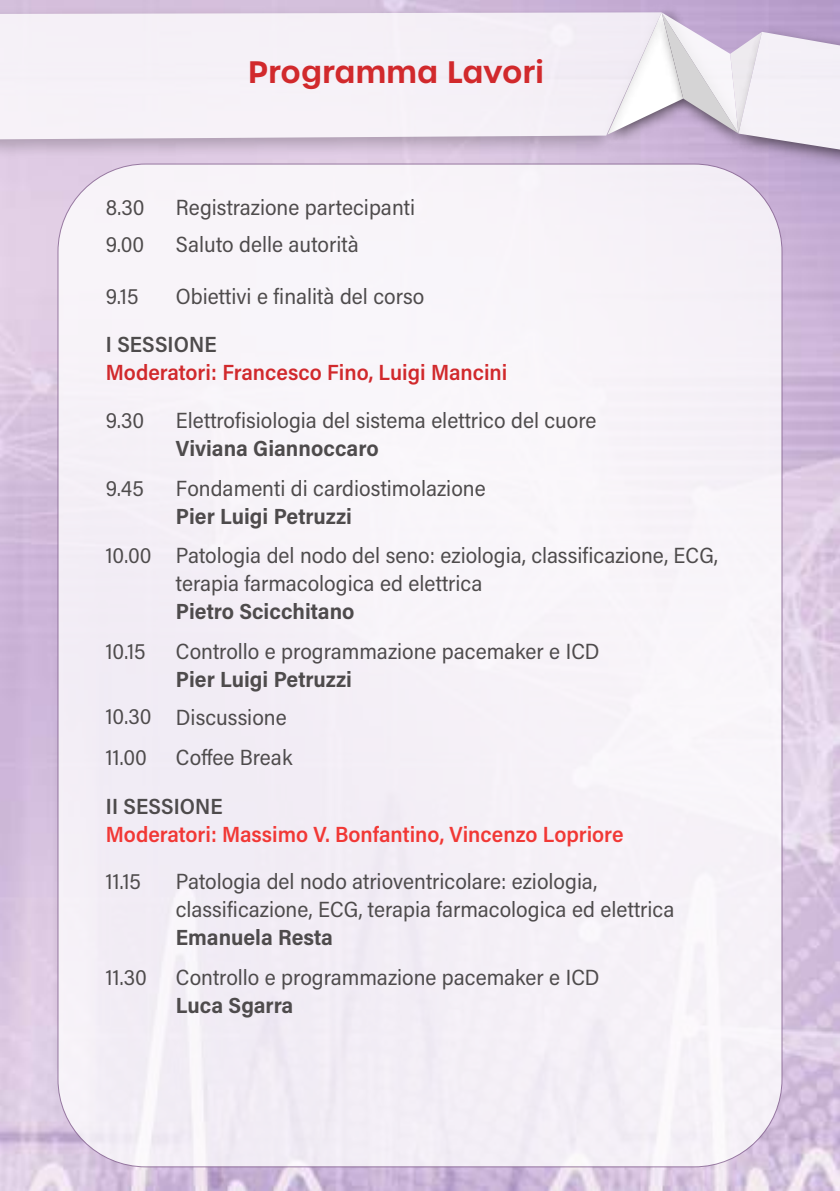
<style>
.page{position:relative;width:840px;height:1191px;background:#fff}
.page>*{position:absolute;margin:0;border:0;box-sizing:border-box;transform-origin:0 0}
.t1{font:600 30px "Urbane";letter-spacing:.01em;color:#d1292c}
.t2{font:22px/28px "Acumin Pro Semi Cond";color:#4e4b4c}
.t3{font:700 22px "Acumin Pro Semi Cond";color:#4e4b4c}
.t4{font:600 22px "Acumin Pro Semi Cond";color:#f13835}
.t5{font:600 22px "Acumin Pro Semi Cond";color:#d1292c}
.t6{font:600 22px "Acumin Pro Semi Cond";letter-spacing:.005em;color:#4e4b4c}
</style>
<div class="page">
<img style="left:0;top:0;width:839px;height:1191px">
<div style="left:58px;top:164px;width:723px;height:1002px;background:#f6f1f8;border-radius:88px"></div>
<img style="left:672px;top:1px;width:89px;height:11px">
<img style="left:726px;top:166px;width:113px;height:23px">
<svg style="left:607px;top:12px;width:232px;height:154px"></svg>
<img style="left:0;top:1px;width:672px;height:162px">
<svg style="left:0;top:12px;width:661px;height:128px;fill:#f5f0f7"></svg>
<h1 class="t1" style="left:248px;top:52px;width:297px">Programma Lavori</h1>
<p class="t2" style="left:106px;top:192px;width:40px">8.30</p>
<p class="t2" style="left:176px;top:192px;width:240px">Registrazione partecipanti</p>
<p class="t2" style="left:106px;top:230px;width:40px">9.00</p>
<p class="t2" style="left:176px;top:230px;width:184px">Saluto delle autorità</p>
<p class="t2" style="left:106px;top:281px;width:34px">9.15</p>
<p class="t2" style="left:176px;top:281px;width:250px">Obiettivi e finalità del corso</p>
<p class="t6" style="left:106px;top:329px;width:112px">I SESSIONE</p>
<p class="t5" style="left:106px;top:357px;width:403px">Moderatori: Francesco Fino, Luigi Mancini</p>
<p class="t2" style="left:106px;top:405px;width:40px">9.30</p>
<p class="t2" style="left:176px;top:405px;width:422px">Elettrofisiologia del sistema elettrico del cuore</p>
<p class="t3" style="left:176px;top:433px;width:204px">Viviana Giannoccaro</p>
<p class="t2" style="left:106px;top:473px;width:39px">9.45</p>
<p class="t2" style="left:176px;top:473px;width:311px">Fondamenti di cardiostimolazione</p>
<p class="t3" style="left:176px;top:500px;width:178px">Pier Luigi Petruzzi</p>
<p class="t2" style="left:176px;top:540px;width:543px;text-indent:-70px">10.00 Patologia del nodo del seno: eziologia, classificazione, ECG, terapia farmacologica ed elettrica</p>
<p class="t3" style="left:176px;top:596px;width:180px">Pietro Scicchitano</p>
<p class="t2" style="left:106px;top:636px;width:41px">10.15</p>
<p class="t2" style="left:176px;top:636px;width:425px">Controllo e programmazione pacemaker e ICD</p>
<p class="t3" style="left:176px;top:663px;width:178px">Pier Luigi Petruzzi</p>
<p class="t2" style="left:106px;top:697px;width:182px;line-height:39.6px">10.30 Discussione<br>11.00</p>
<p class="t2" style="left:176px;top:742px;width:118px">Coffee Break</p>
<p class="t6" style="left:106px;top:790px;width:118px">II SESSIONE</p>
<p class="t4" style="left:106px;top:818px;width:519px">Moderatori: Massimo V. Bonfantino, Vincenzo Lopriore</p>
<p class="t2" style="left:106px;top:866px;width:37px">11.15</p>
<p class="t2" style="left:176px;top:866px;width:499px">Patologia del nodo atrioventricolare: eziologia, classificazione, ECG, terapia farmacologica ed elettrica</p>
<p class="t3" style="left:176px;top:922px;width:158px">Emanuela Resta</p>
<p class="t2" style="left:106px;top:962px;width:42px">11.30</p>
<p class="t2" style="left:176px;top:962px;width:425px">Controllo e programmazione pacemaker e ICD</p>
<p class="t3" style="left:176px;top:989px;width:119px">Luca Sgarra</p>
</div>
